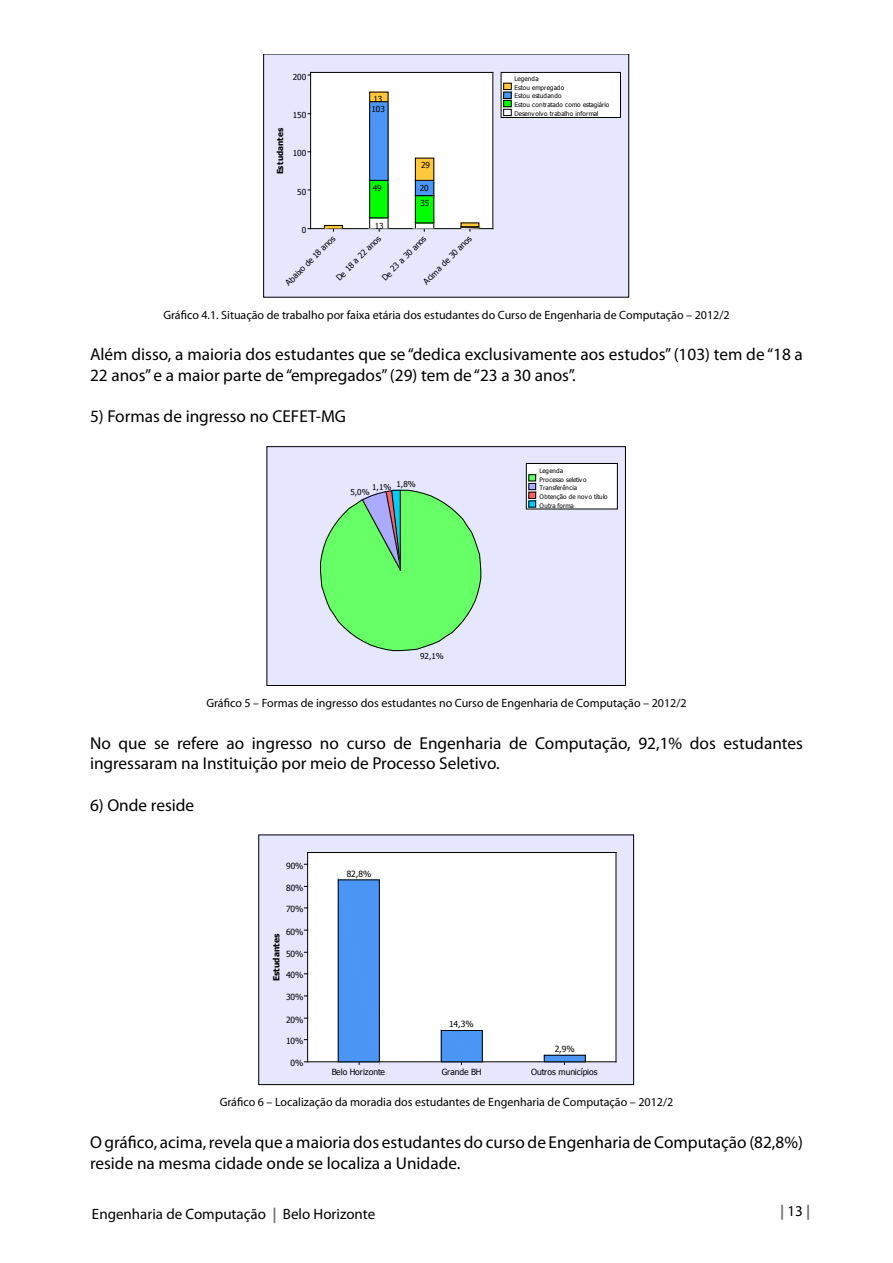
<style>
.page{position:relative;width:893px;height:1263px;background:#fff}
.page>*{position:absolute;margin:0;border:0;box-sizing:border-box;transform-origin:0 0}
.t1{font:17.25px/20.7px "Myriad Pro";color:#000}
.t2{font:15px "Myriad Pro";color:#000}
.t3{font:700 15px "Myriad Pro";color:#6d6e71}
.t4{font:12px "Myriad Pro";color:#000}
.t5{font:8.4px "Tahoma";letter-spacing:-.01em;color:#000}
.t6{font:700 8.4px "Tahoma";letter-spacing:.015em;color:#000}
.t7{font:8.25px/15.3px "Tahoma";letter-spacing:-.01em;color:#000}
.t8{font:700 8.25px "Tahoma";letter-spacing:.015em;color:#000}
.t9{font:8.1px "Tahoma";color:#000}
.t10{font:6.3px/8.4px "Tahoma";letter-spacing:-.01em;color:#000}
.t11{font:6.3px "Tahoma";letter-spacing:.02em;color:#000}
.s1{font-weight:700;color:#6d6e71}
.s2{font-weight:400;color:#000}
</style>
<div class="page">
<div style="left:264px;top:56px;width:365px;height:242px;background:#e6e6ff"></div>
<svg style="left:308px;top:71px;width:316px;height:160px"></svg>
<div style="left:503px;top:109px;width:9px;height:7px;border:1px solid #000"></div>
<div style="left:266px;top:446px;width:358px;height:240px;background:#e6e6ff"></div>
<div style="left:267px;top:446px;width:359px;height:240px;border:1px solid #000"></div>
<svg style="left:298px;top:485px;width:183px;height:166px"></svg>
<svg style="left:525px;top:462px;width:95px;height:48px"></svg>
<div style="left:261px;top:837px;width:371px;height:246px;background:#e6e6ff"></div>
<div style="left:259px;top:835px;width:375px;height:250px;border:1px solid #000"></div>
<svg style="left:307px;top:851px;width:310px;height:212px"></svg>
<hr style="left:308px;top:852px;width:308px;height:1px;background:#000">
<hr style="left:308px;top:1061px;width:308px;height:1px;background:#000">
<hr style="left:616px;top:852px;width:1px;height:210px;background:#000">
<hr style="left:307px;top:852px;width:1px;height:210px;background:#000">
<svg style="left:543px;top:1054px;width:51px;height:10px"></svg>
<div style="left:544px;top:1055px;width:42px;height:7px;border:1px solid #000"></div>
<svg style="left:440px;top:1029px;width:44px;height:35px"></svg>
<div style="left:441px;top:1030px;width:42px;height:32px;border:1px solid #000"></div>
<svg style="left:337px;top:874px;width:43px;height:194px"></svg>
<div style="left:338px;top:879px;width:42px;height:183px;border:1px solid #000"></div>
<p class="t8" style="left:274px;top:174px;width:48px;rotate:-90deg">Estudantes</p>
<p class="t7" style="left:293px;top:69px;width:15px">200</p>
<p class="t7" style="left:293px;top:107px;width:15px">150</p>
<p class="t7" style="left:293px;top:145px;width:15px">100</p>
<p class="t7" style="left:297px;top:184px;width:10px">50</p>
<p class="t7" style="left:302px;top:222px;width:6px">0</p>
<p class="t7" style="left:372px;top:93px;width:15px;line-height:10.2px">13<br>103</p>
<p class="t7" style="left:373px;top:180px;width:10px">49</p>
<p class="t7" style="left:375px;top:218px;width:10px">13</p>
<p class="t7" style="left:421px;top:157px;width:10px">29</p>
<p class="t7" style="left:420px;top:180px;width:11px">20<br>35</p>
<p class="t7" style="left:281px;top:279px;width:68px;rotate:-45deg">Abaixo de 18 anos</p>
<p class="t7" style="left:332px;top:273px;width:60px;rotate:-45deg">De 18 a 22 anos</p>
<p class="t7" style="left:378px;top:273px;width:60px;rotate:-45deg">De 23 a 30 anos</p>
<p class="t7" style="left:419px;top:277px;width:66px;rotate:-45deg">Acima de 30 anos</p>
<p class="t11" style="left:514px;top:75px;width:26px">Legenda</p>
<p class="t10" style="left:514px;top:83px;width:96px">Estou empregado<br>Estou estudando<br>Estou contratado como estagiário<br>Desenvolvo trabalho informal</p>
<p class="t4" style="left:163px;top:308px;width:568px">Gráfico 4.1. Situação de trabalho por faixa etária dos estudantes do Curso de Engenharia de Computação – 2012/2</p>
<p class="t1" style="left:90px;top:344px;width:714px">Além disso, a maioria dos estudantes que se “dedica exclusivamente aos estudos” (103) tem de “18 a<br>22 anos” e a maior parte de “empregados” (29) tem de “23 a 30 anos”.</p>
<p class="t1" style="left:90px;top:406px;width:258px">5) Formas de ingresso no CEFET-MG</p>
<p class="t9" style="left:372px;top:480px;width:45px">1,1% 1,8%</p>
<p class="t9" style="left:350px;top:487px;width:21px">5,0%</p>
<p class="t11" style="left:539px;top:466px;width:25px">Legenda</p>
<p class="t10" style="left:539px;top:475px;width:70px">Processo seletivo<br>Transferência<br>Obtenção de novo título<br>Outra forma</p>
<p class="t9" style="left:420px;top:650px;width:25px">92,1%</p>
<p class="t4" style="left:206px;top:696px;width:482px">Gráfico 5 – Formas de ingresso dos estudantes no Curso de Engenharia de Computação – 2012/2</p>
<p class="t1" style="left:90px;top:732px;width:714px">No que se refere ao ingresso no curso de Engenharia de Computação, 92,1% dos estudantes ingressaram na Instituição por meio de Processo Seletivo.</p>
<p class="t1" style="left:90px;top:794px;width:106px">6) Onde reside</p>
<p class="t5" style="left:286px;top:860px;width:19px">90%</p>
<p class="t5" style="left:286px;top:882px;width:19px">80%</p>
<p class="t5" style="left:286px;top:904px;width:19px">70%</p>
<p class="t5" style="left:286px;top:926px;width:19px">60%</p>
<p class="t5" style="left:286px;top:948px;width:19px">50%</p>
<p class="t5" style="left:286px;top:970px;width:19px">40%</p>
<p class="t5" style="left:286px;top:992px;width:19px">30%</p>
<p class="t5" style="left:286px;top:1014px;width:19px">20%</p>
<p class="t5" style="left:286px;top:1035px;width:19px">10%</p>
<p class="t5" style="left:291px;top:1058px;width:14px">0%</p>
<p class="t6" style="left:271px;top:981px;width:49px;rotate:-90deg">Estudantes</p>
<p class="t5" style="left:347px;top:868px;width:26px">82,8%</p>
<p class="t5" style="left:449px;top:1018px;width:26px">14,3%</p>
<p class="t5" style="left:555px;top:1043px;width:22px">2,9%</p>
<p class="t5" style="left:332px;top:1067px;width:55px">Belo Horizonte</p>
<p class="t5" style="left:442px;top:1067px;width:41px">Grande BH</p>
<p class="t5" style="left:531px;top:1067px;width:68px">Outros municípios</p>
<p class="t4" style="left:220px;top:1095px;width:455px">Gráfico 6 – Localização da moradia dos estudantes de Engenharia de Computação – 2012/2</p>
<p class="t1" style="left:90px;top:1131px;width:714px">O gráfico, acima, revela que a maioria dos estudantes do curso de Engenharia de Computação (82,8%) reside na mesma cidade onde se localiza a Unidade.</p>
<p class="t2" style="left:92px;top:1204px;width:285px">Engenharia de Computação <span class="s1">|</span> Belo Horizonte</p>
<p class="t3" style="left:780px;top:1201px;width:32px">| <span class="s2">13</span> |</p>
</div>
